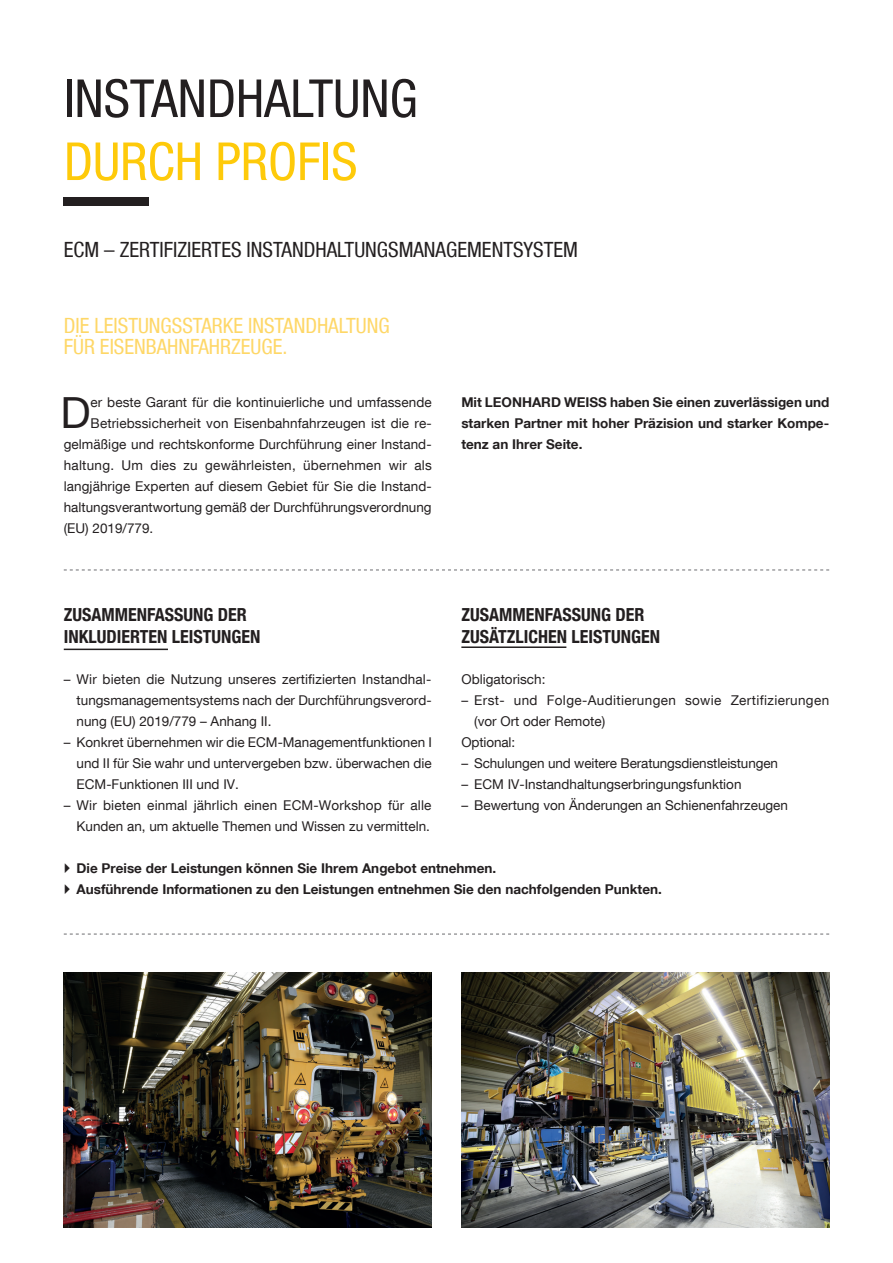
<style>
.page{position:relative;width:893px;height:1263px;background:#fff}
.page>*{position:absolute;margin:0;border:0;box-sizing:border-box;transform-origin:0 0}
.t1{font:condensed 52.5px "Helvetica Neue LT Com";color:#231f20}
.t2{font:condensed 52.5px "Helvetica Neue LT Com";color:#feca0a}
.t3{font:42.9px "Helvetica Neue LT Com";color:#231f20}
.t4{font:condensed 21px/21px "Helvetica Neue LT Com";color:#fed767}
.t5{font:condensed 21px "Helvetica Neue LT Com";color:#231f20}
.t6{font:700 condensed 18px/21.6px "Helvetica Neue LT Com";color:#231f20}
.t7{font:13.5px/21px "Helvetica Neue LT Com";color:#231f20;text-align:justify}
.t8{font:700 13.5px/21px "Helvetica Neue LT Com";color:#231f20;text-align:justify}
.t9{font:13.5px "Helvetica Neue LT Com";letter-spacing:.025em;color:#231f20}
.t10{font:13.5px "Helvetica Neue LT Com";letter-spacing:.02em;color:#231f20}
</style>
<div class="page">
<svg style="left:64px;top:570px;width:765px;height:1px"></svg>
<svg style="left:64px;top:934px;width:765px;height:1px"></svg>
<div style="left:64px;top:197px;width:85px;height:9px;background:#231f20"></div>
<img style="left:64px;top:972px;width:368px;height:255px">
<img style="left:461px;top:972px;width:368px;height:255px">
<hr style="left:64px;top:649px;width:104px;height:1px;background:#231f20">
<hr style="left:461px;top:646px;width:105px;height:2px;background:#231f20">
<h1 class="t1" style="left:64px;top:67px;width:355px">INSTANDHALTUNG</h1>
<h1 class="t2" style="left:64px;top:130px;width:295px">DURCH PROFIS</h1>
<h3 class="t5" style="left:64px;top:237px;width:516px">ECM – ZERTIFIZIERTES INSTANDHALTUNGSMANAGEMENTSYSTEM</h3>
<h3 class="t4" style="left:64px;top:315px;width:327px">DIE LEISTUNGSSTARKE INSTANDHALTUNG<br>FÜR EISENBAHNFAHRZEUGE.</h3>
<h2 class="t3" style="left:60px;top:386px;width:32px">D</h2>
<p class="t7" style="left:91px;top:391px;width:342px">er beste Garant für die kontinuierliche und umfassende</p>
<p class="t7" style="left:91px;top:412px;width:342px">Betriebssicherheit von Eisenbahnfahrzeugen ist die re-</p>
<p class="t7" style="left:64px;top:433px;width:369px">gelmäßige und rechtskonforme Durchführung einer Instand-</p>
<p class="t10" style="left:64px;top:457px;width:370px">haltung. Um dies zu gewährleisten, übernehmen wir als</p>
<p class="t7" style="left:64px;top:475px;width:370px">langjährige Experten auf diesem Gebiet für Sie die Instand-</p>
<p class="t7" style="left:64px;top:496px;width:369px">haltungsverantwortung gemäß der Durchführungsverordnung</p>
<p class="t7" style="left:64px;top:517px;width:91px">(EU) 2019/779.</p>
<p class="t8" style="left:461px;top:391px;width:369px">Mit LEONHARD WEISS haben Sie einen zuverlässigen und starken Partner mit hoher Präzision und starker Kompe&shy;tenz an Ihrer Seite.</p>
<h3 class="t6" style="left:461px;top:604px;width:200px">ZUSAMMENFASSUNG DER<br>ZUSÄTZLICHEN LEISTUNGEN</h3>
<p class="t7" style="left:461px;top:668px;width:86px">Obligatorisch:</p>
<p class="t9" style="left:461px;top:692px;width:369px">– Erst- und Folge-Auditierungen sowie Zertifizierungen</p>
<p class="t7" style="left:474px;top:710px;width:133px">(vor Ort oder Remote)</p>
<p class="t7" style="left:461px;top:731px;width:55px">Optional:</p>
<p class="t7" style="left:461px;top:752px;width:318px">– Schulungen und weitere Beratungsdienstleistungen</p>
<p class="t7" style="left:461px;top:773px;width:282px">– ECM IV-Instandhaltungserbringungsfunktion</p>
<p class="t7" style="left:461px;top:794px;width:328px">– Bewertung von Änderungen an Schienenfahrzeugen</p>
<h3 class="t6" style="left:64px;top:604px;width:198px">ZUSAMMENFASSUNG DER<br>INKLUDIERTEN LEISTUNGEN</h3>
<p class="t7" style="left:77px;top:668px;width:357px;text-indent:-13px">– Wir bieten die Nutzung unseres zertifizierten Instandhal&shy;tungsmanagementsystems nach der Durchführungsverord&shy;nung (EU) 2019/779 – Anhang II.</p>
<p class="t7" style="left:77px;top:731px;width:357px;text-indent:-13px">– Konkret übernehmen wir die ECM-Managementfunktionen I und II für Sie wahr und untervergeben bzw. überwachen die ECM-Funktionen III und IV.</p>
<p class="t7" style="left:64px;top:794px;width:369px;text-align:right">– Wir bieten einmal jährlich einen ECM-Workshop für alle<br>Kunden an, um aktuelle Themen und Wissen zu vermitteln.</p>
<p class="t8" style="left:77px;top:857px;width:587px">Die Preise der Leistungen können Sie Ihrem Angebot entnehmen.<br>Ausführende Informationen zu den Leistungen entnehmen Sie den nachfolgenden Punkten.</p>
</div>
